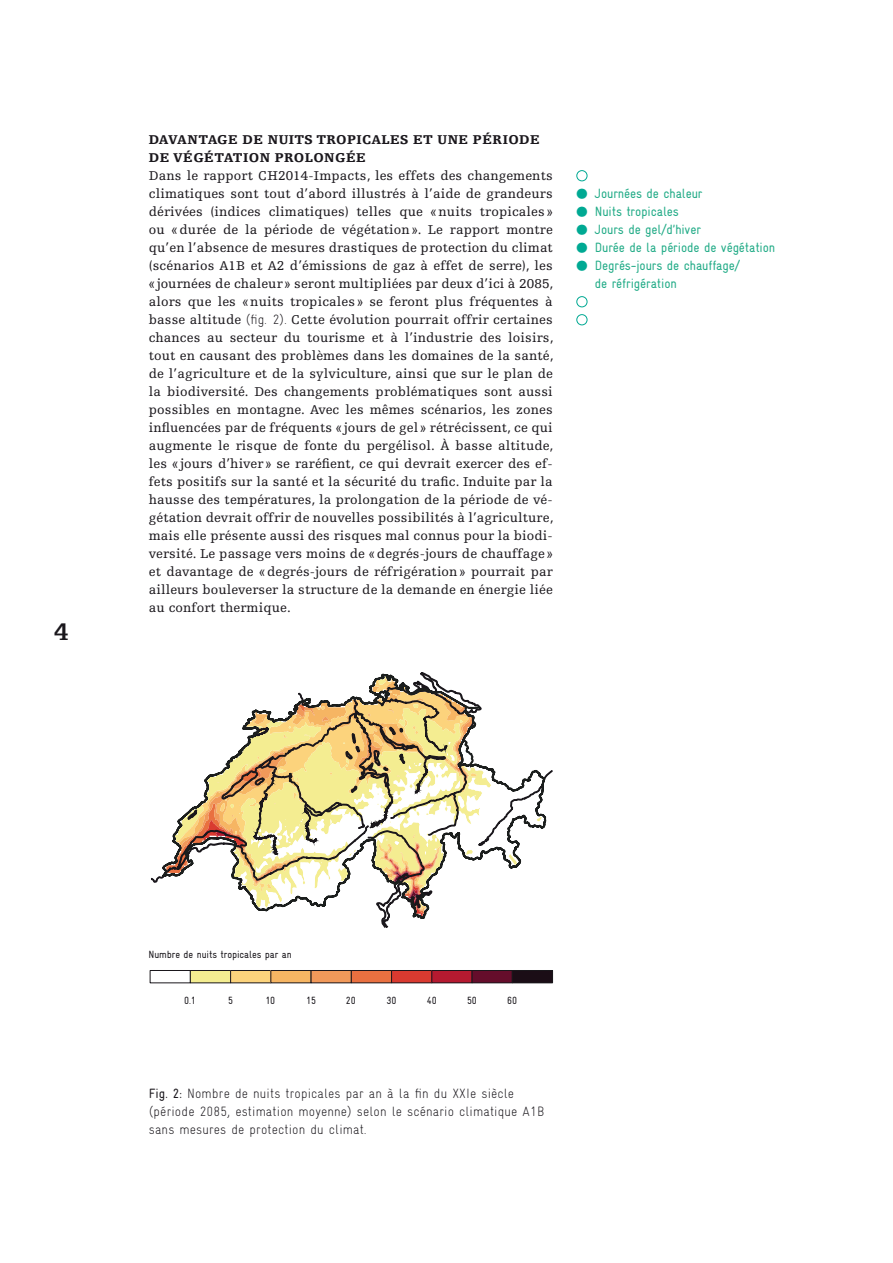
<style>
.page{position:relative;width:893px;height:1263px;background:#fff}
.page>*{position:absolute;margin:0;border:0;box-sizing:border-box;transform-origin:0 0}
.t1{font:700 25.5px "Egyptienne F";color:#1a171c}
.t2{font:13.5px/18px "Egyptienne F";letter-spacing:.01em;color:#1a171c;text-align:justify}
.t3{font:300 condensed 13.5px/18px "Gravur";letter-spacing:.01em;color:#1a171c}
.t4{font:condensed 13.5px/18px "Gravur";letter-spacing:-.01em;color:#24ac88}
.t5{font:900 13.5px/18px "Egyptienne F";letter-spacing:.03em;color:#1a171c}
.t6{font:condensed 10.5px "Gravur";letter-spacing:-.01em;color:#1a171c}
.s1{font-family:"Gravur";font-weight:300;font-stretch:condensed}
.s2{font-family:"Egyptienne F";font-weight:700;font-stretch:normal;font-size:31.5px;color:#00a993}
.s3{font-weight:400}
</style>
<div class="page">
<div style="left:576px;top:170px;width:11px;height:11px;border:1px solid #00a993;border-radius:50%"></div>
<div style="left:576px;top:296px;width:11px;height:11px;border:1px solid #00a993;border-radius:50%"></div>
<div style="left:576px;top:314px;width:11px;height:11px;border:1px solid #00a993;border-radius:50%"></div>
<svg style="left:155px;top:672px;width:392px;height:256px"></svg>
<div style="left:150px;top:970px;width:41px;height:13px;border:1px solid #1a171c"></div>
<div style="left:190px;top:970px;width:41px;height:13px;background:#f4ed91"></div>
<div style="left:190px;top:970px;width:41px;height:13px;border:1px solid #1a171c"></div>
<div style="left:231px;top:970px;width:40px;height:13px;background:#fcd37c"></div>
<div style="left:230px;top:970px;width:41px;height:13px;border:1px solid #1a171c"></div>
<div style="left:271px;top:970px;width:40px;height:13px;background:#f6b563"></div>
<div style="left:271px;top:970px;width:40px;height:13px;border:1px solid #1a171c"></div>
<div style="left:311px;top:970px;width:40px;height:13px;background:#f1995a"></div>
<div style="left:311px;top:970px;width:40px;height:13px;border:1px solid #1a171c"></div>
<div style="left:351px;top:970px;width:41px;height:13px;background:#e97040"></div>
<div style="left:351px;top:970px;width:41px;height:13px;border:1px solid #1a171c"></div>
<div style="left:392px;top:970px;width:40px;height:13px;background:#d93a30"></div>
<div style="left:391px;top:970px;width:41px;height:13px;border:1px solid #1a171c"></div>
<div style="left:432px;top:970px;width:40px;height:13px;background:#b51a30"></div>
<div style="left:432px;top:970px;width:40px;height:13px;border:1px solid #1a171c"></div>
<div style="left:472px;top:970px;width:40px;height:13px;background:#650d2b"></div>
<div style="left:472px;top:970px;width:40px;height:13px;border:1px solid #1a171c"></div>
<div style="left:512px;top:970px;width:41px;height:13px;background:#1b0d16"></div>
<h1 class="t1" style="left:54px;top:617px;width:16px">4</h1>
<p class="t5" style="left:149px;top:131px;width:393px">DAVANTAGE DE NUITS TROPICALES ET UNE PÉRIODE<br>DE VÉGÉTATION PROLONGÉE</p>
<p class="t2" style="left:149px;top:167px;width:406px">Dans le rapport CH2014-Impacts, les effets des changements climatiques sont tout d’abord illustrés à l’aide de grandeurs dérivées (indices climatiques) telles que «nuits tropicales » ou «durée de la période de végétation». Le rapport montre qu’en l’absence de mesures drastiques de protection du climat (scénarios A1B et A2 d’émissions de gaz à effet de serre), les « journées de chaleur » seront multipliées par deux d’ici à 2085, alors que les «nuits tropicales » se feront plus fréquentes à basse altitude <span class="s1">(fig. 2).</span> Cette évolution pourrait offrir certaines chances au secteur du tourisme et à l’industrie des loisirs, tout en causant des problèmes dans les domaines de la santé, de l’agriculture et de la sylviculture, ainsi que sur le plan de la biodiversité. Des changements problématiques sont aussi possibles en montagne. Avec les mêmes scénarios, les zones influencées par de fréquents « jours de gel » rétrécissent, ce qui augmente le risque de fonte du pergélisol. À basse altitude, les « jours d’hiver » se raréfient, ce qui devrait exercer des ef&shy;fets positifs sur la santé et la sécurité du trafic. Induite par la hausse des températures, la prolongation de la période de vé&shy;gétation devrait offrir de nouvelles possibilités à l’agriculture, mais elle présente aussi des risques mal connus pour la biodi&shy;versité. Le passage vers moins de «degrés-jours de chauffage » et davantage de «degrés-jours de réfrigération» pourrait par ailleurs bouleverser la structure de la demande en énergie liée au confort thermique.</p>
<p class="t4" style="left:574px;top:184px;width:130px"><span class="s2">•</span> Journées de chaleur</p>
<p class="t4" style="left:574px;top:202px;width:106px"><span class="s2">•</span> Nuits tropicales</p>
<p class="t4" style="left:574px;top:220px;width:128px"><span class="s2">•</span> Jours de gel/d’hiver</p>
<p class="t4" style="left:574px;top:238px;width:203px"><span class="s2">•</span> Durée de la période de végétation</p>
<p class="t4" style="left:595px;top:256px;width:147px;text-indent:-21px"><span class="s2">•</span> Degrés-jours de chauffage/ de réfrigération</p>
<p class="t6" style="left:149px;top:948px;width:145px">Numbre de nuits tropicales par an</p>
<p class="t6" style="left:184px;top:995px;width:13px">0.1</p>
<p class="t6" style="left:228px;top:995px;width:7px">5</p>
<p class="t6" style="left:265px;top:995px;width:11px">10</p>
<p class="t6" style="left:306px;top:995px;width:11px">15</p>
<p class="t6" style="left:346px;top:995px;width:11px">20</p>
<p class="t6" style="left:386px;top:995px;width:11px">30</p>
<p class="t6" style="left:427px;top:995px;width:11px">40</p>
<p class="t6" style="left:467px;top:995px;width:11px">50</p>
<p class="t6" style="left:507px;top:995px;width:11px">60</p>
<p class="t3" style="left:149px;top:1084px;width:397px"><span class="s3">Fig. 2:</span> Nombre de nuits tropicales par an à la fin du XXIe siècle (période 2085, estimation moyenne) selon le scénario climatique A1B sans mesures de protection du climat.</p>
</div>
